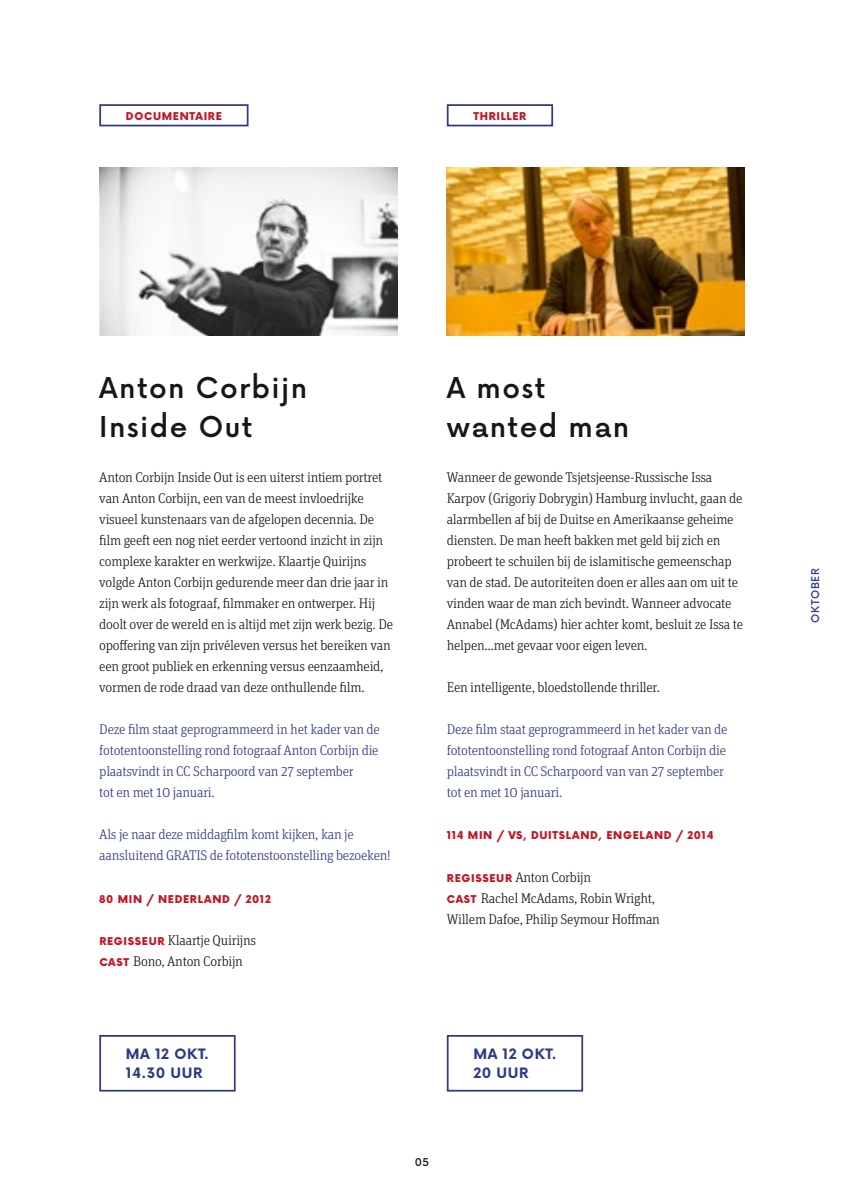
<style>
.page{position:relative;width:844px;height:1191px;background:#fff}
.page>*{position:absolute;margin:0;border:0;box-sizing:border-box;transform-origin:0 0}
.t1{font:500 28px/38.5px "Now Alt";letter-spacing:.05em;color:#181716}
.t2{font:300 14px/21px "Unit Slab Pro";letter-spacing:-.02em;color:#181716}
.t3{font:300 14px/21px "Unit Slab Pro";letter-spacing:-.02em;color:#2f3a87}
.t4{font:700 14px/19.2px "Now Alt";letter-spacing:.04em;color:#2f3a87}
.t5{font:900 10.5px "Now Alt";letter-spacing:.06em;color:#c51423}
.t6{font:500 10.5px "Now Alt";color:#2f3a87}
.t7{font:500 10.5px "Now Alt";color:#181716}
.s1{font-family:"Now Alt";font-weight:900;font-size:10.5px;color:#c51423}
</style>
<div class="page">
<div style="left:99px;top:104px;width:149px;height:22px;border:2px solid #2f3a87"></div>
<img style="left:99px;top:167px;width:298px;height:168px">
<div style="left:99px;top:1035px;width:136px;height:56px;border:2px solid #2f3a87"></div>
<div style="left:446px;top:104px;width:107px;height:22px;border:2px solid #2f3a87"></div>
<img style="left:446px;top:167px;width:298px;height:168px">
<div style="left:446px;top:1035px;width:137px;height:56px;border:2px solid #2f3a87"></div>
<p class="t5" style="left:126px;top:108px;width:97px">DOCUMENTAIRE</p>
<p class="t5" style="left:473px;top:108px;width:54px">THRILLER</p>
<h1 class="t1" style="left:99px;top:367px;width:209px">Anton Corbijn<br>Inside Out</h1>
<p class="t2" style="left:99px;top:466px;width:295px">Anton Corbijn Inside Out is een uiterst intiem portret van Anton Corbijn, een van de meest invloedrijke visueel kunstenaars van de afgelopen decennia. De film geeft een nog niet eerder vertoond inzicht in zijn complexe karakter en werkwijze. Klaartje Quirijns volgde Anton Corbijn gedurende meer dan drie jaar in zijn werk als fotograaf, filmmaker en ontwerper. Hij doolt over de wereld en is altijd met zijn werk bezig. De opoffering van zijn privéleven versus het bereiken van een groot publiek en erkenning versus eenzaamheid, vormen de rode draad van deze onthullende film.</p>
<p class="t3" style="left:99px;top:718px;width:282px">Deze film staat geprogrammeerd in het kader van de fototentoonstelling rond fotograaf Anton Corbijn die plaatsvindt in CC Scharpoord van 27 september<br>tot en met 10 januari.</p>
<p class="t3" style="left:99px;top:823px;width:293px">Als je naar deze middagfilm komt kijken, kan je aansluitend GRATIS de fototenstoonstelling bezoeken!</p>
<p class="t5" style="left:99px;top:891px;width:173px">80 MIN / NEDERLAND / 2012</p>
<p class="t2" style="left:99px;top:928px;width:158px"><span class="s1">REGISSEUR</span> Klaartje Quirijns<br><span class="s1">CAST</span> Bono, Anton Corbijn</p>
<p class="t4" style="left:126px;top:1043px;width:85px">MA 12 OKT.<br>14.30 UUR</p>
<h1 class="t1" style="left:446px;top:367px;width:184px">A most wanted man</h1>
<p class="t2" style="left:446px;top:466px;width:298px">Wanneer de gewonde Tsjetsjeense-Russische Issa Karpov (Grigoriy Dobrygin) Hamburg invlucht, gaan de alarmbellen af bij de Duitse en Amerikaanse geheime diensten. De man heeft bakken met geld bij zich en probeert te schuilen bij de islamitische gemeenschap van de stad. De autoriteiten doen er alles aan om uit te vinden waar de man zich bevindt. Wanneer advocate Annabel (McAdams) hier achter komt, besluit ze Issa te helpen...met gevaar voor eigen leven.</p>
<p class="t2" style="left:446px;top:676px;width:215px">Een intelligente, bloedstollende thriller.</p>
<p class="t3" style="left:446px;top:718px;width:282px">Deze film staat geprogrammeerd in het kader van de fototentoonstelling rond fotograaf Anton Corbijn die plaatsvindt in CC Scharpoord van van 27 september tot en met 10 januari.</p>
<p class="t5" style="left:446px;top:828px;width:268px">114 MIN / VS, DUITSLAND, ENGELAND / 2014</p>
<p class="t2" style="left:446px;top:865px;width:214px"><span class="s1">REGISSEUR</span> Anton Corbijn<br><span class="s1">CAST</span> Rachel McAdams, Robin Wright,<br>Willem Dafoe, Philip Seymour Hoffman</p>
<p class="t4" style="left:473px;top:1043px;width:85px">MA 12 OKT.<br>20 UUR</p>
<p class="t7" style="left:414px;top:1154px;width:16px">05</p>
<p class="t6" style="left:807px;top:623px;width:56px;rotate:-90deg">Oktober</p>
</div>
